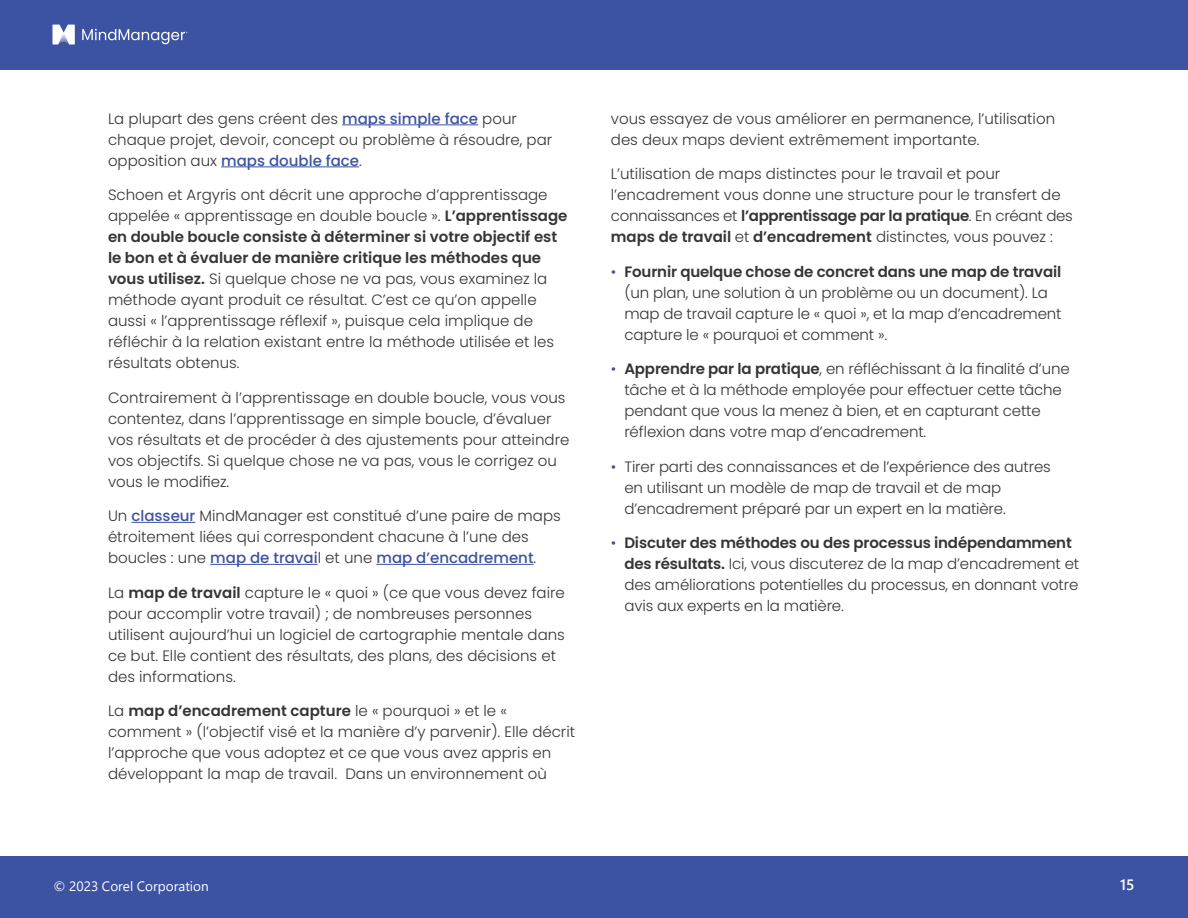
<style>
.page{position:relative;width:1188px;height:918px;background:#fff}
.page>*{position:absolute;margin:0;border:0;box-sizing:border-box;transform-origin:0 0}
.t1{font:300 15px/21px "Poppins";color:#353535}
.t2{font:600 15px "Segoe UI";color:#fff}
.t3{font:13.5px "Segoe UI";color:#fff}
.s1{font-weight:500;color:#3c52a3}
.s2{font-weight:600}
.s3{color:#3c52a3}
</style>
<div class="page">
<div style="left:0;top:856px;width:1188px;height:62px;background:#3c52a3"></div>
<div style="left:0;top:0;width:1188px;height:70px;background:#3c52a3"></div>
<svg style="left:52px;top:25px;width:23px;height:20px"></svg>
<svg style="left:82px;top:29px;width:106px;height:15px"></svg>
<hr style="left:342px;top:124px;width:136px;height:1px;background:#3c52a3">
<hr style="left:221px;top:166px;width:138px;height:1px;background:#3c52a3">
<hr style="left:132px;top:522px;width:63px;height:1px;background:#3c52a3">
<hr style="left:210px;top:564px;width:108px;height:1px;background:#3c52a3">
<hr style="left:376px;top:564px;width:158px;height:1px;background:#3c52a3">
<p class="t1" style="left:108px;top:108px;width:446px">La plupart des gens créent des <span class="s1">maps simple face</span> pour chaque projet, devoir, concept ou problème à résoudre, par opposition aux <span class="s1">maps double face</span>.</p>
<p class="t1" style="left:108px;top:185px;width:461px">Schoen et Argyris ont décrit une approche d’apprentissage appelée « apprentissage en double boucle ». <span class="s2">L’apprentissage en double boucle consiste à déterminer si votre objectif est le bon et à évaluer de manière critique les méthodes que vous utilisez.</span> Si quelque chose ne va pas, vous examinez la méthode ayant produit ce résultat. C’est ce qu’on appelle aussi « l’apprentissage réflexif », puisque cela implique de réfléchir à la relation existant entre la méthode utilisée et les résultats obtenus.</p>
<p class="t1" style="left:108px;top:387px;width:463px">Contrairement à l’apprentissage en double boucle, vous vous contentez, dans l’apprentissage en simple boucle, d’évaluer vos résultats et de procéder à des ajustements pour atteindre vos objectifs. Si quelque chose ne va pas, vous le corrigez ou vous le modifiez.</p>
<p class="t1" style="left:108px;top:506px;width:454px">Un <span class="s1">classeur</span> MindManager est constitué d’une paire de maps étroitement liées qui correspondent chacune à l’une des boucles : une <span class="s1">map de travai</span>l et une <span class="s1">map d’encadrement</span>.</p>
<p class="t1" style="left:108px;top:582px;width:458px">La <span class="s2">map de travail</span> capture le « quoi » (ce que vous devez faire pour accomplir votre travail) ; de nombreuses personnes utilisent aujourd’hui un logiciel de cartographie mentale dans ce but. Elle contient des résultats, des plans, des décisions et des informations.</p>
<p class="t1" style="left:108px;top:701px;width:469px">La <span class="s2">map d’encadrement capture</span> le « pourquoi » et le « comment » (l’objectif visé et la manière d’y parvenir). Elle décrit l’approche que vous adoptez et ce que vous avez appris en développant la map de travail. Dans un environnement où</p>
<p class="t1" style="left:611px;top:108px;width:446px">vous essayez de vous améliorer en permanence, l’utilisation des deux maps devient extrêmement importante.</p>
<p class="t1" style="left:611px;top:164px;width:464px">L’utilisation de maps distinctes pour le travail et pour l’encadrement vous donne une structure pour le transfert de connaissances et <span class="s2">l’apprentissage par la pratique</span>. En créant des <span class="s2">maps de travail</span> et <span class="s2">d’encadrement</span> distinctes, vous pouvez :</p>
<p class="t1" style="left:624px;top:261px;width:439px;text-indent:-14px"><span class="s3">•</span> <span class="s2">Fournir quelque chose de concret dans une map de travail </span>(un plan, une solution à un problème ou un document). La map de travail capture le « quoi », et la map d’encadrement capture le « pourquoi et comment ».</p>
<p class="t1" style="left:624px;top:359px;width:447px;text-indent:-14px"><span class="s3">•</span> <span class="s2">Apprendre par la pratique</span>, en réfléchissant à la finalité d’une tâche et à la méthode employée pour effectuer cette tâche pendant que vous la menez à bien, et en capturant cette réflexion dans votre map d’encadrement.</p>
<p class="t1" style="left:624px;top:456px;width:428px;text-indent:-14px"><span class="s3">•</span> Tirer parti des connaissances et de l’expérience des autres en utilisant un modèle de map de travail et de map d’encadrement préparé par un expert en la matière.</p>
<p class="t1" style="left:624px;top:533px;width:456px;text-indent:-14px"><span class="s3">•</span> <span class="s2">Discuter des méthodes ou des processus indépendamment des résultats.</span> Ici, vous discuterez de la map d’encadrement et des améliorations potentielles du processus, en donnant votre avis aux experts en la matière.</p>
<p class="t3" style="left:53px;top:874px;width:157px">© 2023 Corel Corporation</p>
<p class="t2" style="left:1120px;top:870px;width:16px">15</p>
</div>
